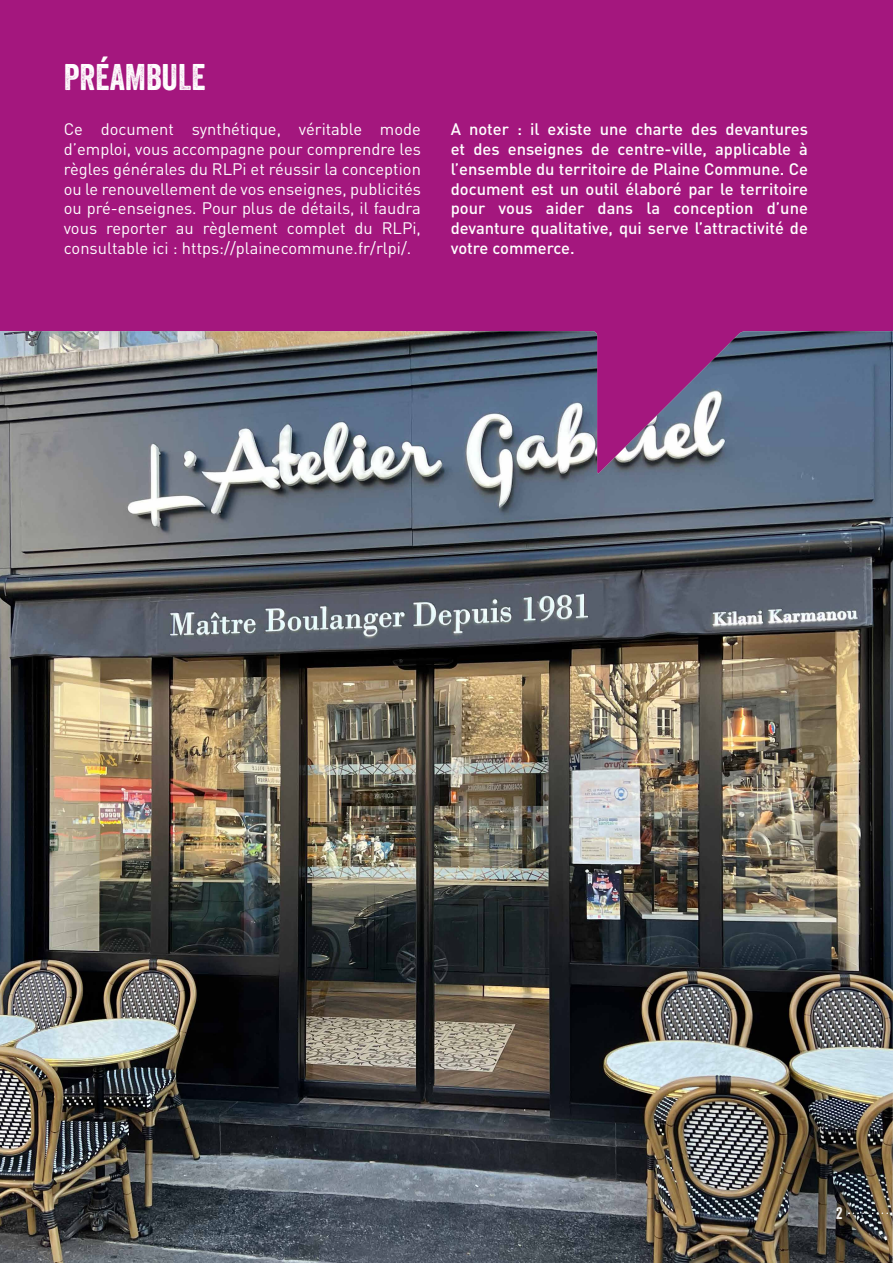
<style>
.page{position:relative;width:893px;height:1263px;background:#fff}
.page>*{position:absolute;margin:0;border:0;box-sizing:border-box;transform-origin:0 0}
.t1{font:36px "Veneer";color:#fff}
.t2{font:16.5px/19.8px "DIN Pro";color:#fff;text-align:justify}
.t3{font:500 16.5px/19.8px "DIN Pro";color:#fff;text-align:justify}
.t4{font:16.2px "Veneer";color:#fff}
</style>
<div class="page">
<div style="left:0;top:0;width:893px;height:476px;background:#a4177e"></div>
<img style="left:0;top:331px;width:893px;height:932px">
<svg style="left:849px;top:1212px;width:43px;height:2px"></svg>
<h1 class="t1" style="left:64px;top:56px;width:143px">PRÉAMBULE</h1>
<p class="t2" style="left:64px;top:119px;width:359px">Ce document synthétique, véritable mode d’emploi, vous accompagne pour comprendre les règles générales du RLPi et réussir la conception ou le renouvellement de vos enseignes, publicités ou pré-enseignes. Pour plus de détails, il faudra vous reporter au règlement complet du RLPi, consultable ici : https://plainecommune.fr/rlpi/.</p>
<p class="t3" style="left:451px;top:119px;width:359px">A noter : il existe une charte des devantures et des enseignes de centre-ville, applicable à l’ensemble du territoire de Plaine Commune. Ce document est un outil élaboré par le territoire pour vous aider dans la conception d’une devanture qualitative, qui serve l’attractivité de votre commerce.</p>
<p class="t4" style="left:836px;top:1204px;width:8px">2</p>
</div>
